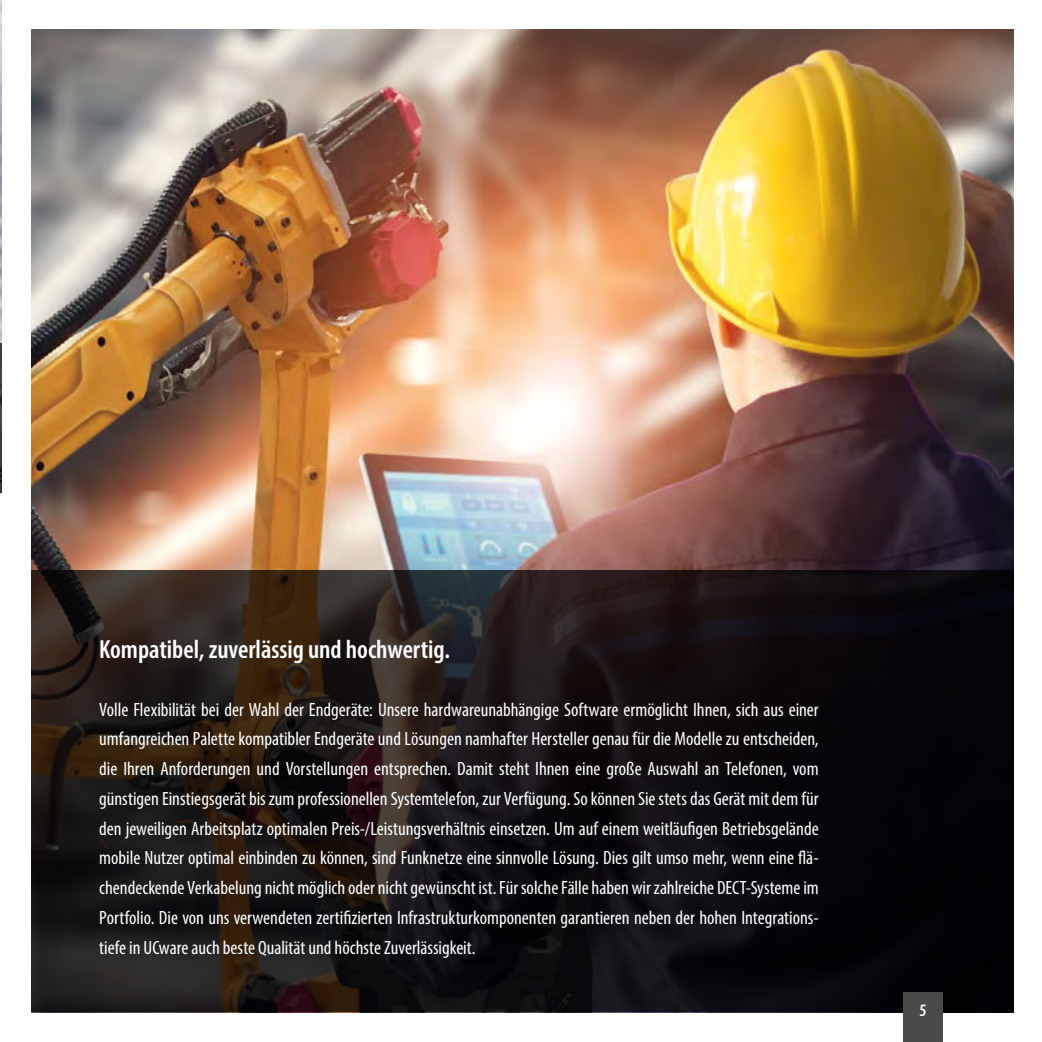
<style>
.page{position:relative;width:1042px;height:1042px;background:#fff}
.page>*{position:absolute;margin:0;border:0;box-sizing:border-box;transform-origin:0 0}
.t1{font:600 condensed 26.25px "Myriad Pro";color:#fff}
.t2{font:condensed 19.25px/29.8px "Myriad Pro";color:#fff;text-align:justify}
.t3{font:600 condensed 17.5px "Myriad Pro";color:#fff}
</style>
<div class="page">
<img style="left:31px;top:30px;width:982px;height:540px">
<svg style="left:31px;top:570px;width:982px;height:442px;background:#161212"></svg>
<div style="left:903px;top:992px;width:40px;height:50px;background:#4a4a49"></div>
<img style="left:0;top:0;width:1px;height:343px">
<hr style="left:0;top:343px;width:1px;height:149px;background:#4a4a49">
<h1 class="t1" style="left:99px;top:633px;width:352px">Kompatibel, zuverlässig und hochwertig.</h1>
<p class="t2" style="left:99px;top:694px;width:721px">Volle Flexibilität bei der Wahl der Endgeräte: Unsere hardwareunabhängige Software ermöglicht Ihnen, sich aus einer umfangreichen Palette kompatibler Endgeräte und Lösungen namhafter Hersteller genau für die Modelle zu entscheiden, die Ihren Anforderungen und Vorstellungen entsprechen. Damit steht Ihnen eine große Auswahl an Telefonen, vom günstigen Einstiegsgerät bis zum professionellen Systemtelefon, zur Verfügung. So können Sie stets das Gerät mit dem für den jeweiligen Arbeitsplatz optimalen Preis-/Leistungsverhältnis einsetzen. Um auf einem weitläufigen Betriebsgelände mobile Nutzer optimal einbinden zu können, sind Funknetze eine sinnvolle Lösung. Dies gilt umso mehr, wenn eine flä&shy;chendeckende Verkabelung nicht möglich oder nicht gewünscht ist. Für solche Fälle haben wir zahlreiche DECT-Systeme im Portfolio. Die von uns verwendeten zertifizierten Infrastrukturkomponenten garantieren neben der hohen Integrations&shy;tiefe in UCware auch beste Qualität und höchste Zuverlässigkeit.</p>
<p class="t3" style="left:919px;top:999px;width:9px">5</p>
</div>
